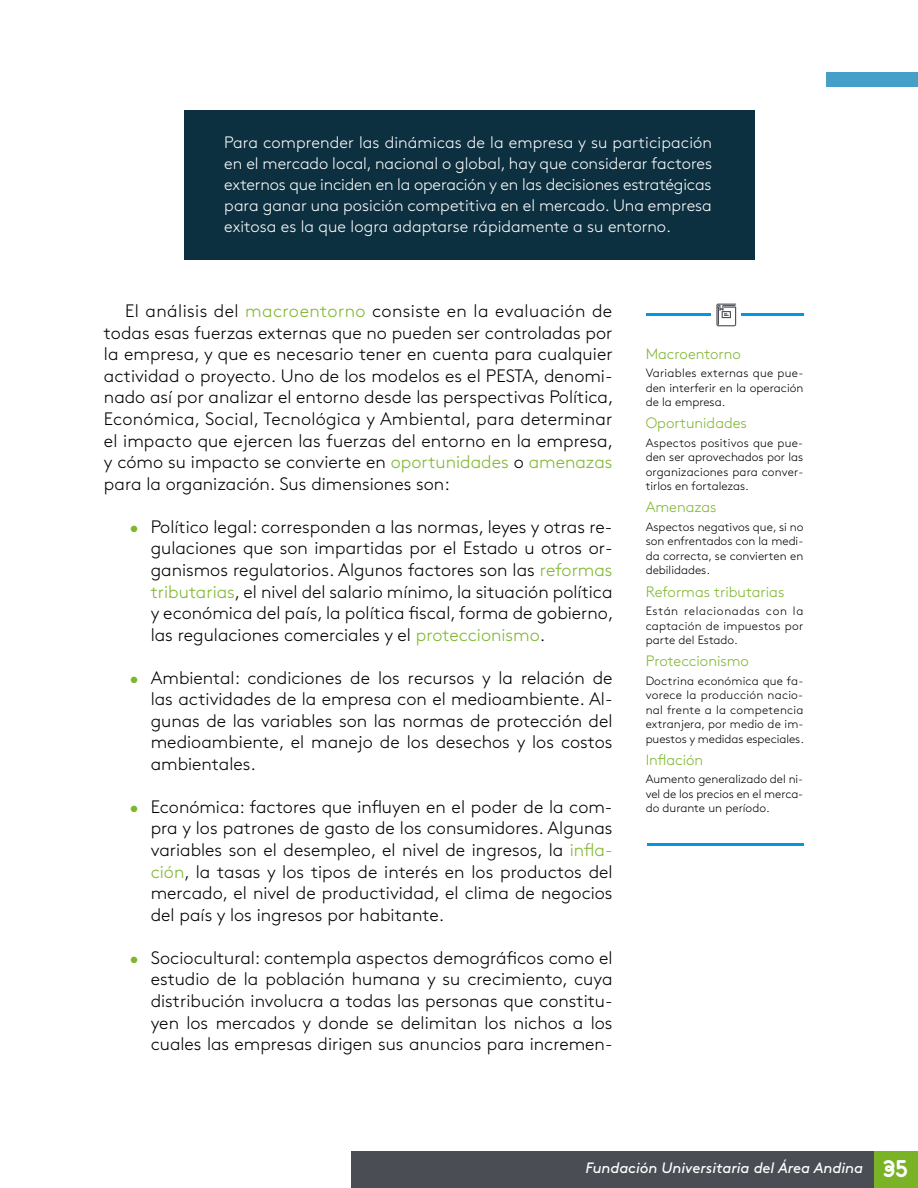
<style>
.page{position:relative;width:918px;height:1188px;background:#fff}
.page>*{position:absolute;margin:0;border:0;box-sizing:border-box;transform-origin:0 0}
.t1{font:300 18px/21.6px "Brown Std";color:#000;text-align:justify}
.t2{font:300 16.5px/21px "Brown Std";color:#fff;text-align:justify}
.t3{font:italic 15px "Brown Std";letter-spacing:-.005em;color:#fff}
.t4{font:300 15px "Brown Std";color:#7eb62d}
.t5{font:300 12px/14.4px "Brown Std";color:#000;text-align:justify}
.s1{color:#7eb62d}
.s2{font-family:"Areandina Voz";font-style:normal;font-size:24px}
</style>
<div class="page">
<div style="left:873px;top:1151px;width:45px;height:37px;background:#7ab326"></div>
<div style="left:351px;top:1151px;width:522px;height:37px;background:#4a4d54"></div>
<div style="left:826px;top:72px;width:92px;height:15px;background:#469fc7"></div>
<hr style="left:647px;top:843px;width:156px;height:3px;background:#0099df">
<hr style="left:647px;top:313px;width:64px;height:3px;background:#0099df">
<hr style="left:741px;top:313px;width:62px;height:3px;background:#0099df">
<svg style="left:716px;top:304px;width:20px;height:22px"></svg>
<div style="left:184px;top:111px;width:571px;height:149px;background:#0d3040"></div>
<p class="t2" style="left:224px;top:132px;width:489px">Para comprender las dinámicas de la empresa y su participación en el mercado local, nacional o global, hay que considerar factores externos que inciden en la operación y en las decisiones estratégicas para ganar una posición competitiva en el mercado . Una empresa exitosa es la que logra adaptarse rápidamente a su entorno .</p>
<p class="t1" style="left:104px;top:300px;width:511px;text-indent:21px">El análisis del <span class="s1">macroentorno</span> consiste en la evaluación de todas esas fuerzas externas que no pueden ser controladas por la empresa, y que es necesario tener en cuenta para cualquier actividad o proyecto . Uno de los modelos es el PESTA, denomi&shy;nado así por analizar el entorno desde las perspectivas Política, Económica, Social, Tecnológica y Ambiental, para determinar el impacto que ejercen las fuerzas del entorno en la empresa, y cómo su impacto se convierte en <span class="s1">oportunidades</span> o <span class="s1">amenazas </span>para la organización . Sus dimensiones son:</p>
<p class="t1" style="left:151px;top:516px;width:464px;text-indent:-21px"><span class="s1">•</span> Político legal: corresponden a las normas, leyes y otras re&shy;gulaciones que son impartidas por el Estado u otros or&shy;ganismos regulatorios . Algunos factores son las <span class="s1">reformas tributarias</span>, el nivel del salario mínimo, la situación política y económica del país, la política fiscal, forma de gobierno, las regulaciones comerciales y el <span class="s1">proteccionismo</span> .</p>
<p class="t1" style="left:151px;top:667px;width:463px;text-indent:-21px"><span class="s1">•</span> Ambiental: condiciones de los recursos y la relación de las actividades de la empresa con el medioambiente . Al&shy;gunas de las variables son las normas de protección del medioambiente, el manejo de los desechos y los costos ambientales .</p>
<p class="t1" style="left:151px;top:796px;width:463px;text-indent:-21px"><span class="s1">•</span> Económica: factores que influyen en el poder de la com&shy;pra y los patrones de gasto de los consumidores . Algunas variables son el desempleo, el nivel de ingresos, la <span class="s1">infla&shy;ción</span>, la tasas y los tipos de interés en los productos del mercado, el nivel de productividad, el clima de negocios del país y los ingresos por habitante .</p>
<p class="t1" style="left:151px;top:947px;width:463px;text-indent:-21px"><span class="s1">•</span> Sociocultural: contempla aspectos demográficos como el estudio de la población humana y su crecimiento, cuya distribución involucra a todas las personas que constitu&shy;yen los mercados y donde se delimitan los nichos a los cuales las empresas dirigen sus anuncios para incremen-</p>
<p class="t4" style="left:646px;top:345px;width:97px">Macroentorno</p>
<p class="t5" style="left:646px;top:366px;width:159px">Variables externas que pue&shy;den interferir en la operación de la empresa .</p>
<p class="t4" style="left:646px;top:415px;width:103px">Oportunidades</p>
<p class="t5" style="left:646px;top:436px;width:159px">Aspectos positivos que pue&shy;den ser aprovechados por las organizaciones para conver&shy;tirlos en fortalezas .</p>
<p class="t4" style="left:646px;top:499px;width:72px">Amenazas</p>
<p class="t5" style="left:646px;top:520px;width:159px">Aspectos negativos que, si no son enfrentados con la medi&shy;da correcta, se convierten en debilidades .</p>
<p class="t4" style="left:646px;top:583px;width:140px">Reformas tributarias</p>
<p class="t5" style="left:646px;top:604px;width:159px">Están relacionadas con la captación de impuestos por parte del Estado .</p>
<p class="t4" style="left:646px;top:653px;width:105px">Proteccionismo</p>
<p class="t5" style="left:646px;top:674px;width:160px">Doctrina económica que fa&shy;vorece la producción nacio&shy;nal frente a la competencia extranjera, por medio de im&shy;puestos y medidas especiales .</p>
<p class="t4" style="left:646px;top:751px;width:59px">Inflación</p>
<p class="t5" style="left:646px;top:772px;width:159px">Aumento generalizado del ni&shy;vel de los precios en el merca&shy;do durante un período .</p>
<p class="t3" style="left:585px;top:1159px;width:324px">Fundación Universitaria del Área Andina <span class="s2">358</span></p>
<p class="t3" style="left:419px;top:1158px;width:442px">Fundamentos de administración - eje 2 analicemos la situación</p>
</div>
